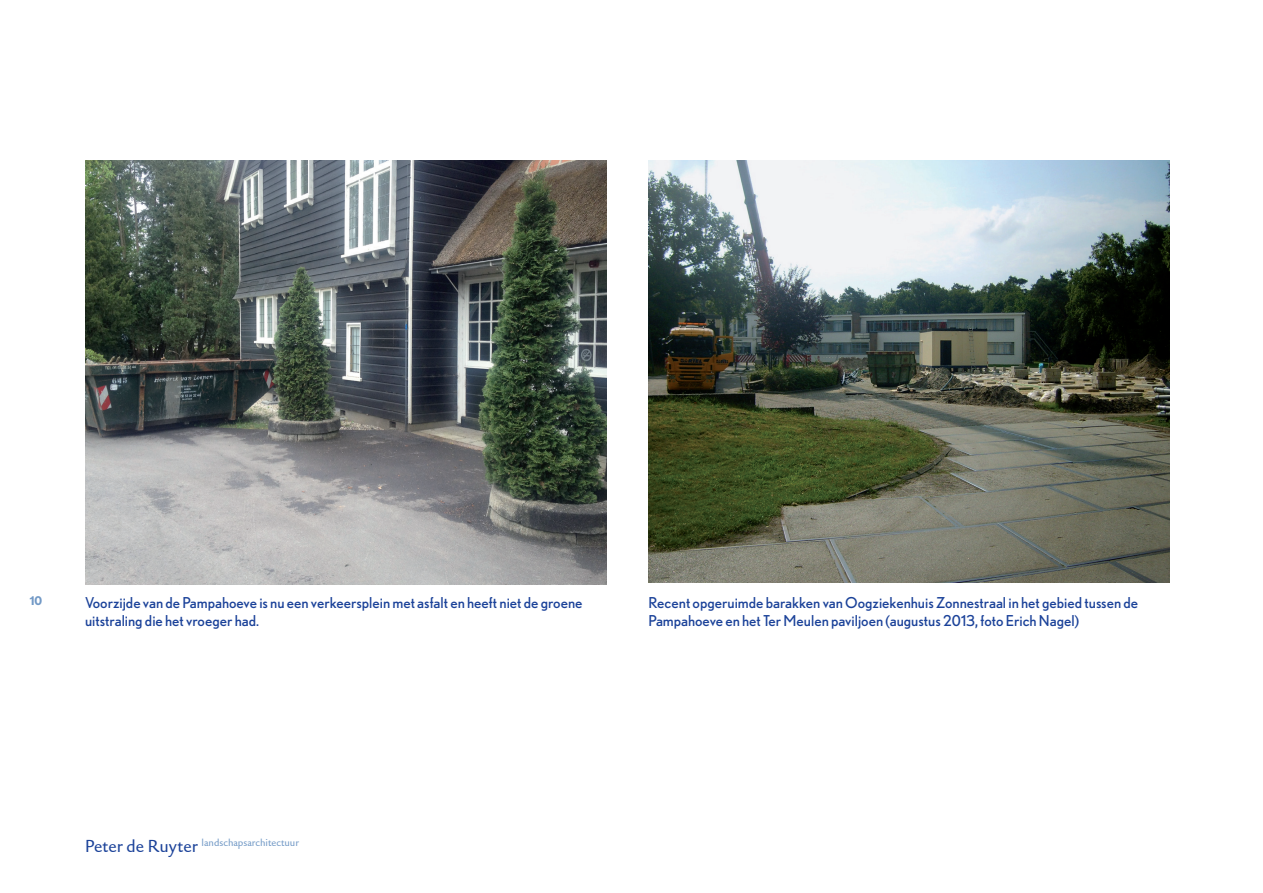
<style>
.page{position:relative;width:1263px;height:893px;background:#fff}
.page>*{position:absolute;margin:0;border:0;box-sizing:border-box;transform-origin:0 0}
.t1{font:15px/18px "Nobel";color:#1b4299}
.t2{font:700 12px "Nobel";color:#7299c6}
.t3{font:10.5px "DTL Haarlemmer Sans D";color:#7299c6}
.s1{font-size:18px;color:#1b4299}
</style>
<div class="page">
<img style="left:85px;top:161px;width:521px;height:423px">
<img style="left:648px;top:161px;width:521px;height:422px">
<p class="t2" style="left:30px;top:594px;width:14px">10</p>
<p class="t1" style="left:85px;top:593px;width:499px">Voorzijde van de Pampahoeve is nu een verkeersplein met asfalt en heeft niet de groene uitstraling die het vroeger had.</p>
<p class="t1" style="left:648px;top:593px;width:491px">Recent opgeruimde barakken van Oogziekenhuis Zonnestraal in het gebied tussen de<br>Pampahoeve en het Ter Meulen paviljoen (augustus 2013, foto Erich Nagel)</p>
<p class="t3" style="left:85px;top:836px;width:215px"><span class="s1">Peter de Ruyter</span> landschapsarchitectuur</p>
</div>
